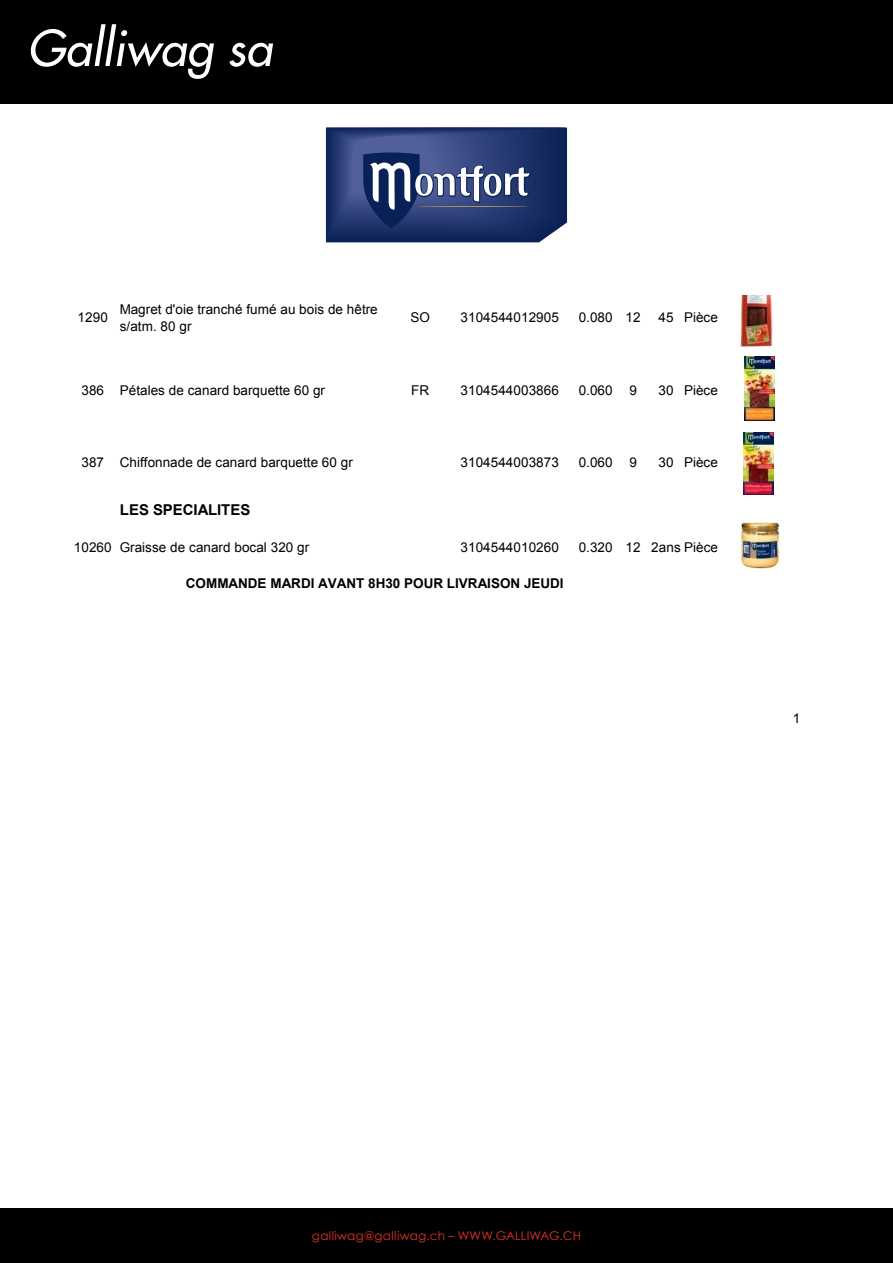
<style>
.page{position:relative;width:893px;height:1263px;background:#fff}
.page>*{position:absolute;margin:0;border:0;box-sizing:border-box;transform-origin:0 0}
.t1{font:700 15px "Arial";color:#000}
.t2{font:13.5px/16.8px "Arial";letter-spacing:.005em;color:#000}
.t3{font:700 13.5px "Arial";color:#000}
.t4{font:12px "Century Gothic";letter-spacing:.025em;color:#e63126}
</style>
<div class="page">
<div style="left:0;top:1209px;width:893px;height:54px;background:#000"></div>
<div style="left:0;top:0;width:893px;height:103px;background:#000"></div>
<svg style="left:30px;top:24px;width:243px;height:55px"></svg>
<img style="left:740px;top:295px;width:33px;height:53px">
<img style="left:744px;top:357px;width:31px;height:63px">
<img style="left:743px;top:432px;width:30px;height:63px">
<img style="left:740px;top:522px;width:39px;height:47px">
<svg style="left:326px;top:127px;width:241px;height:116px;background:#384a7c"></svg>
<p class="t2" style="left:78px;top:309px;width:32px">1290</p>
<p class="t2" style="left:120px;top:301px;width:260px">Magret d'oie tranché fumé au bois de hêtre s/atm. 80 gr</p>
<p class="t2" style="left:411px;top:309px;width:21px">SO</p>
<p class="t2" style="left:461px;top:309px;width:100px">3104544012905</p>
<p class="t2" style="left:579px;top:309px;width:63px">0.080 12</p>
<p class="t2" style="left:658px;top:309px;width:61px">45 Pièce</p>
<p class="t2" style="left:81px;top:382px;width:245px">386 Pétales de canard barquette 60 gr</p>
<p class="t2" style="left:411px;top:382px;width:20px">FR</p>
<p class="t2" style="left:461px;top:382px;width:100px">3104544003866</p>
<p class="t2" style="left:579px;top:382px;width:60px">0.060 9</p>
<p class="t2" style="left:658px;top:382px;width:61px">30 Pièce</p>
<p class="t2" style="left:81px;top:454px;width:273px">387 Chiffonnade de canard barquette 60 gr</p>
<p class="t2" style="left:461px;top:454px;width:100px">3104544003873</p>
<p class="t2" style="left:579px;top:454px;width:60px">0.060 9</p>
<p class="t2" style="left:658px;top:454px;width:61px">30 Pièce</p>
<p class="t1" style="left:120px;top:499px;width:132px">LES SPECIALITES</p>
<p class="t2" style="left:74px;top:539px;width:237px">10260 Graisse de canard bocal 320 gr</p>
<p class="t2" style="left:461px;top:539px;width:100px">3104544010260</p>
<p class="t2" style="left:579px;top:539px;width:141px">0.320 12 2ans Pièce</p>
<p class="t3" style="left:186px;top:575px;width:379px">COMMANDE MARDI AVANT 8H30 POUR LIVRAISON JEUDI</p>
<p class="t2" style="left:793px;top:710px;width:9px">1</p>
<p class="t4" style="left:312px;top:1228px;width:270px">galliwag@galliwag.ch – WWW.GALLIWAG.CH</p>
</div>
